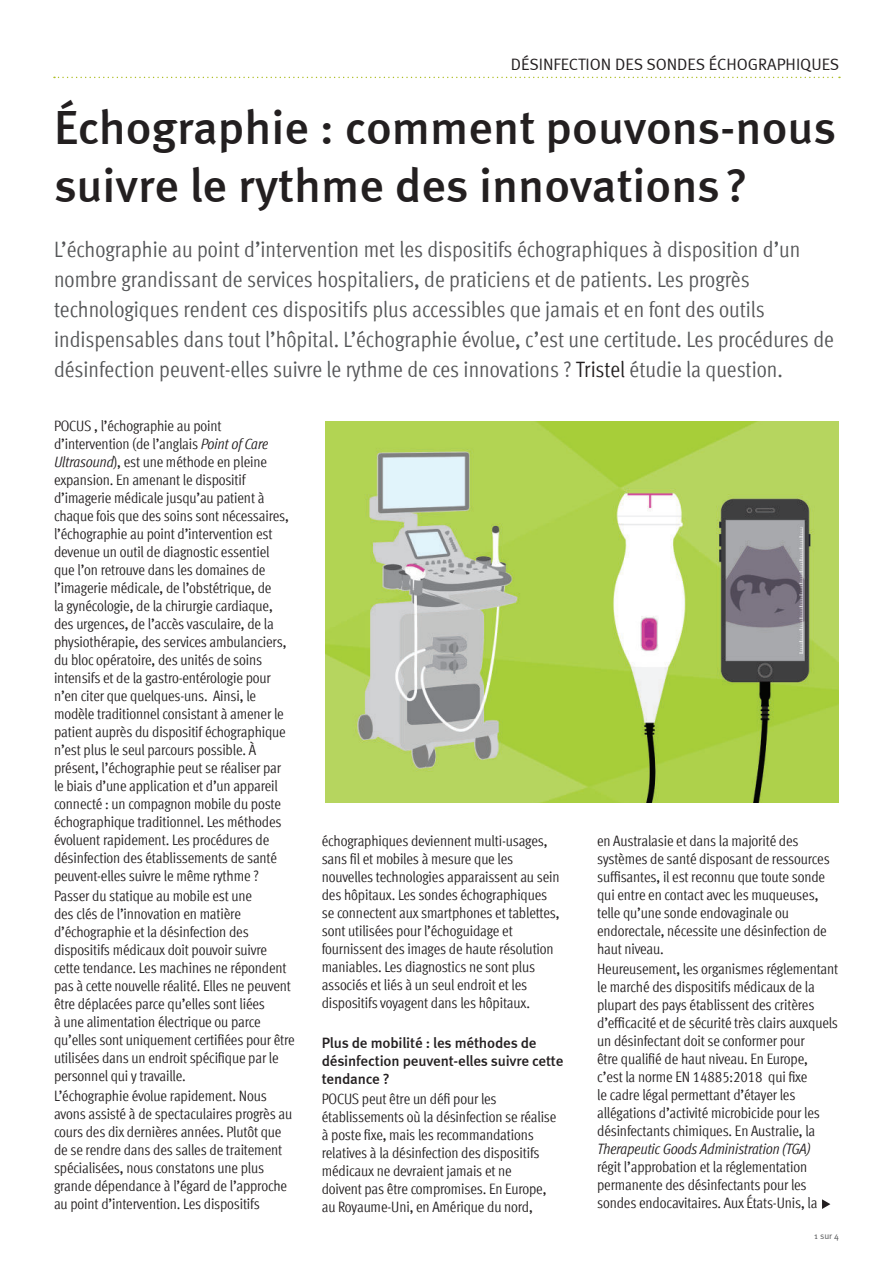
<style>
.page{position:relative;width:893px;height:1263px;background:#fff}
.page>*{position:absolute;margin:0;border:0;box-sizing:border-box;transform-origin:0 0}
.t1{font:500 48px/57.6px "Meta";color:#231f20}
.t2{font:condensed 22.2px/30px "Meta Offc";color:#545557}
.t3{font:16.5px "Meta Normal";color:#231f20}
.t4{font:condensed 15px/18px "Meta Offc";letter-spacing:-.01em;color:#231f20}
.t5{font:500 15px/18px "Meta";letter-spacing:-.01em;color:#231f20}
.t6{font:italic condensed 15px "Meta Offc";letter-spacing:-.01em;color:#231f20}
.t7{font:9px "Meta Normal";color:#57585a}
.s1{color:#231f20}
.s2{font-style:italic}
</style>
<div class="page">
<svg style="left:54px;top:77px;width:786px;height:1px"></svg>
<img style="left:326px;top:421px;width:513px;height:382px">
<svg style="left:822px;top:1199px;width:8px;height:10px"></svg>
<p class="t3" style="left:511px;top:55px;width:330px">DÉSINFECTION DES SONDES ÉCHOGRAPHIQUES</p>
<h1 class="t1" style="left:54px;top:99px;width:784px">Échographie : comment pouvons-nous suivre le rythme des innovations ?</h1>
<p class="t2" style="left:54px;top:234px;width:781px">L’échographie au point d’intervention met les dispositifs échographiques à disposition d’un nombre grandissant de services hospitaliers, de praticiens et de patients. Les progrès technologiques rendent ces dispositifs plus accessibles que jamais et en font des outils indispensables dans tout l’hôpital. L’échographie évolue, c’est une certitude. Les procédures de désinfection peuvent-elles suivre le rythme de ces innovations ? <span class="s1">Tristel</span> étudie la question.</p>
<p class="t4" style="left:54px;top:417px;width:237px">POCUS , l’échographie au point d’intervention (de l’anglais <span class="s2">Point of Care Ultrasound</span>), est une méthode en pleine expansion. En amenant le dispositif d’imagerie médicale jusqu’au patient à chaque fois que des soins sont nécessaires, l’échographie au point d’intervention est devenue un outil de diagnostic essentiel que l’on retrouve dans les domaines de l’imagerie médicale, de l’obstétrique, de<br>la gynécologie, de la chirurgie cardiaque, des urgences, de l’accès vasculaire, de la physiothérapie, des services ambulanciers, du bloc opératoire, des unités de soins intensifs et de la gastro-entérologie pour n’en citer que quelques-uns. Ainsi, le modèle traditionnel consistant à amener le patient auprès du dispositif échographique n’est plus le seul parcours possible. À présent, l’échographie peut se réaliser par le biais d’une application et d’un appareil connecté : un compagnon mobile du poste échographique traditionnel. Les méthodes évoluent rapidement. Les procédures de désinfection des établissements de santé peuvent-elles suivre le même rythme ?</p>
<p class="t4" style="left:54px;top:887px;width:242px">Passer du statique au mobile est une<br>des clés de l’innovation en matière d’échographie et la désinfection des dispositifs médicaux doit pouvoir suivre cette tendance. Les machines ne répondent pas à cette nouvelle réalité. Elles ne peuvent être déplacées parce qu’elles sont liées<br>à une alimentation électrique ou parce qu’elles sont uniquement certifiées pour être utilisées dans un endroit spécifique par le personnel qui y travaille.</p>
<p class="t4" style="left:54px;top:1087px;width:240px">L’échographie évolue rapidement. Nous avons assisté à de spectaculaires progrès au cours des dix dernières années. Plutôt que de se rendre dans des salles de traitement spécialisées, nous constatons une plus grande dépendance à l’égard de l’approche au point d’intervention. Les dispositifs</p>
<p class="t4" style="left:322px;top:831px;width:239px">échographiques deviennent multi-usages, sans fil et mobiles à mesure que les nouvelles technologies apparaissent au sein des hôpitaux. Les sondes échographiques se connectent aux smartphones et tablettes, sont utilisées pour l’échoguidage et fournissent des images de haute résolution maniables. Les diagnostics ne sont plus associés et liés à un seul endroit et les dispositifs voyagent dans les hôpitaux.</p>
<p class="t5" style="left:322px;top:1033px;width:243px">Plus de mobilité : les méthodes de désinfection peuvent-elles suivre cette tendance ?</p>
<p class="t4" style="left:322px;top:1090px;width:236px">POCUS peut être un défi pour les établissements où la désinfection se réalise à poste fixe, mais les recommandations relatives à la désinfection des dispositifs médicaux ne devraient jamais et ne<br>doivent pas être compromises. En Europe, au Royaume-Uni, en Amérique du nord,</p>
<p class="t4" style="left:597px;top:832px;width:234px">en Australasie et dans la majorité des systèmes de santé disposant de ressources suffisantes, il est reconnu que toute sonde qui entre en contact avec les muqueuses, telle qu’une sonde endovaginale ou endorectale, nécessite une désinfection de haut niveau.</p>
<p class="t4" style="left:597px;top:960px;width:243px">Heureusement, les organismes réglementant le marché des dispositifs médicaux de la plupart des pays établissent des critères d’efficacité et de sécurité très clairs auxquels un désinfectant doit se conformer pour<br>être qualifié de haut niveau. En Europe,<br>c’est la norme EN 14885:2018 qui fixe<br>le cadre légal permettant d’étayer les allégations d’activité microbicide pour les désinfectants chimiques. En Australie, la</p>
<p class="t6" style="left:597px;top:1143px;width:214px">Therapeutic Goods Administration (TGA)</p>
<p class="t4" style="left:597px;top:1158px;width:222px">régit l’approbation et la réglementation permanente des désinfectants pour les sondes endocavitaires. Aux États-Unis, la</p>
<p class="t7" style="left:814px;top:1231px;width:26px">1 sur 4</p>
</div>
